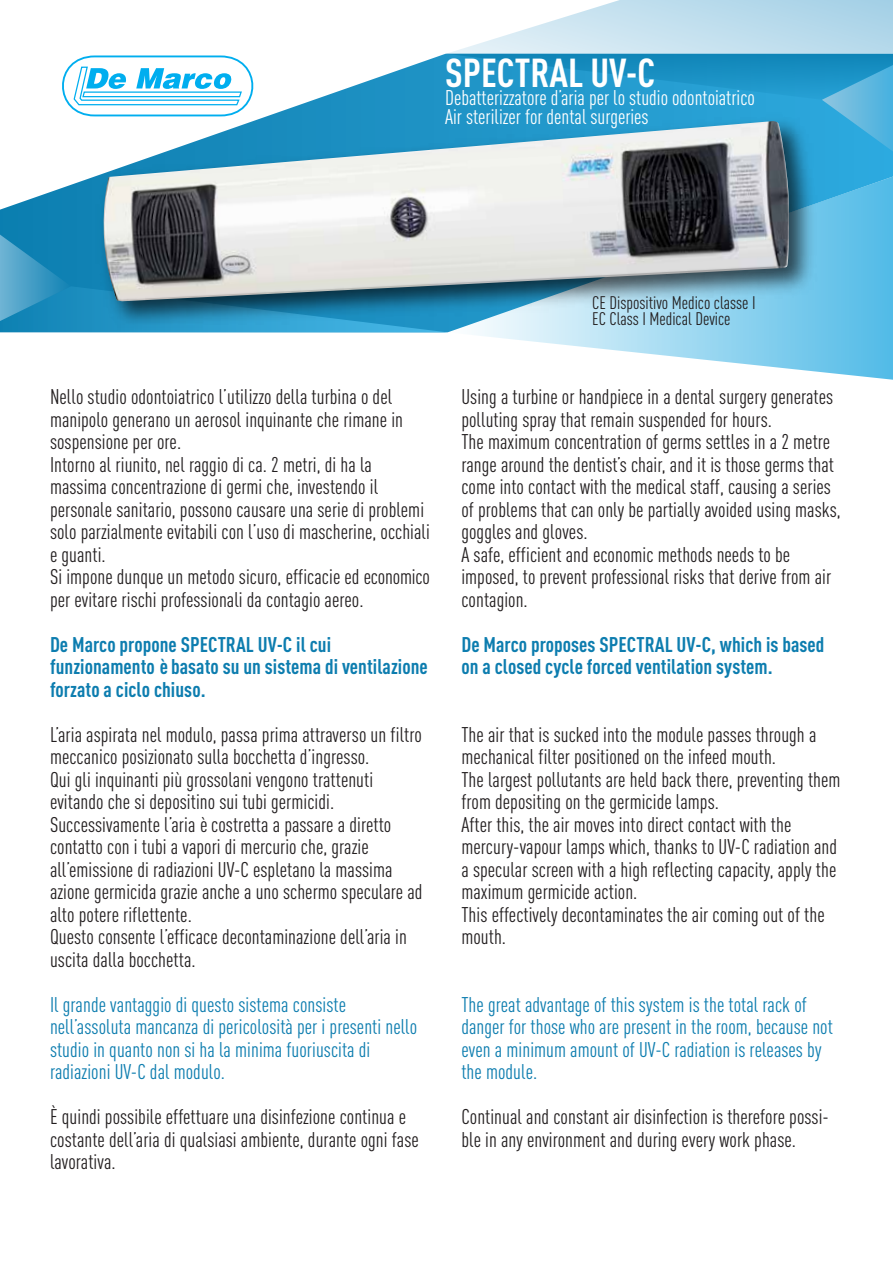
<style>
.page{position:relative;width:893px;height:1263px;background:#fff}
.page>*{position:absolute;margin:0;border:0;box-sizing:border-box;transform-origin:0 0}
.t1{font:700 39.9px "DIN Cond";color:#fff}
.t2{font:21px/22.5px "DIN Cond";letter-spacing:.005em;color:#231f20}
.t3{font:21px/22.5px "DIN Cond";letter-spacing:.005em;color:#0d7daf}
.t4{font:700 21px/22.5px "DIN Cond";letter-spacing:.005em;color:#0d7daf}
.t5{font:21px "DIN Cond";color:#fff}
.t6{font:18px "DIN Cond";color:#231f20}
</style>
<div class="page">
<svg style="left:472px;top:332px;width:421px;height:48px"></svg>
<svg style="left:0;top:54px;width:893px;height:278px"></svg>
<svg style="left:0;top:235px;width:92px;height:97px;background:#278fbd"></svg>
<svg style="left:446px;top:0;width:447px;height:152px;background:#73bcdd"></svg>
<img style="left:92px;top:109px;width:730px;height:225px">
<img style="left:102px;top:121px;width:687px;height:180px">
<svg style="left:54px;top:54px;width:210px;height:63px"></svg>
<div style="left:0;top:56px;width:50px;height:86px;background:#fff"></div>
<h1 class="t1" style="left:445px;top:49px;width:212px">SPECTRAL UV-C</h1>
<p class="t5" style="left:445px;top:104px;width:205px">Air sterilizer for dental surgeries</p>
<p class="t5" style="left:445px;top:86px;width:311px">Debatterizzatore d’aria per lo studio odontoiatrico</p>
<p class="t2" style="left:50px;top:386px;width:381px">Nello studio odontoiatrico l’utilizzo della turbina o del manipolo generano un aerosol inquinante che rimane in sospensione per ore.<br>Intorno al riunito, nel raggio di ca. 2 metri, di ha la massima concentrazione di germi che, investendo il personale sanitario, possono causare una serie di problemi solo parzialmente evitabili con l’uso di mascherine, occhiali e guanti.<br>Si impone dunque un metodo sicuro, efficacie ed economico per evitare rischi professionali da contagio aereo.</p>
<p class="t4" style="left:50px;top:632px;width:379px">De Marco propone SPECTRAL UV-C il cui funzionamento è basato su un sistema di ventilazione forzato a ciclo chiuso.</p>
<p class="t2" style="left:50px;top:723px;width:374px">L’aria aspirata nel modulo, passa prima attraverso un filtro meccanico posizionato sulla bocchetta d’ingresso.<br>Qui gli inquinanti più grossolani vengono trattenuti evitando che si depositino sui tubi germicidi.<br>Successivamente l’aria è costretta a passare a diretto contatto con i tubi a vapori di mercurio che, grazie all’emissione di radiazioni UV-C espletano la massima azione germicida grazie anche a uno schermo speculare ad alto potere riflettente.<br>Questo consente l’efficace decontaminazione dell’aria in uscita dalla bocchetta.</p>
<p class="t3" style="left:50px;top:993px;width:369px">Il grande vantaggio di questo sistema consiste nell’assoluta mancanza di pericolosità per i presenti nello studio in quanto non si ha la minima fuoriuscita di radiazioni UV-C dal modulo.</p>
<p class="t2" style="left:50px;top:1105px;width:370px">È quindi possibile effettuare una disinfezione continua e costante dell’aria di qualsiasi ambiente, durante ogni fase lavorativa.</p>
<p class="t6" style="left:592px;top:292px;width:165px">CE Dispositivo Medico classe I</p>
<p class="t6" style="left:592px;top:308px;width:140px">EC Class I Medical Device</p>
<p class="t2" style="left:461px;top:386px;width:381px">Using a turbine or handpiece in a dental surgery generates polluting spray that remain suspended for hours.<br>The maximum concentration of germs settles in a 2 metre range around the dentist’s chair, and it is those germs that come into contact with the medical staff, causing a series of problems that can only be partially avoided using masks, goggles and gloves.<br>A safe, efficient and economic methods needs to be imposed, to prevent professional risks that derive from air contagion.</p>
<p class="t4" style="left:461px;top:632px;width:365px">De Marco proposes SPECTRAL UV-C, which is based on a closed cycle forced ventilation system.</p>
<p class="t2" style="left:461px;top:723px;width:381px">The air that is sucked into the module passes through a mechanical filter positioned on the infeed mouth.<br>The largest pollutants are held back there, preventing them from depositing on the germicide lamps.<br>After this, the air moves into direct contact with the mercury-vapour lamps which, thanks to UV-C radiation and a specular screen with a high reflecting capacity, apply the maximum germicide action.<br>This effectively decontaminates the air coming out of the mouth.</p>
<p class="t3" style="left:461px;top:993px;width:373px">The great advantage of this system is the total rack of danger for those who are present in the room, because not even a minimum amount of UV-C radiation is releases by the module.</p>
<p class="t2" style="left:461px;top:1105px;width:369px">Continual and constant air disinfection is therefore possi&shy;ble in any environment and during every work phase.</p>
</div>
